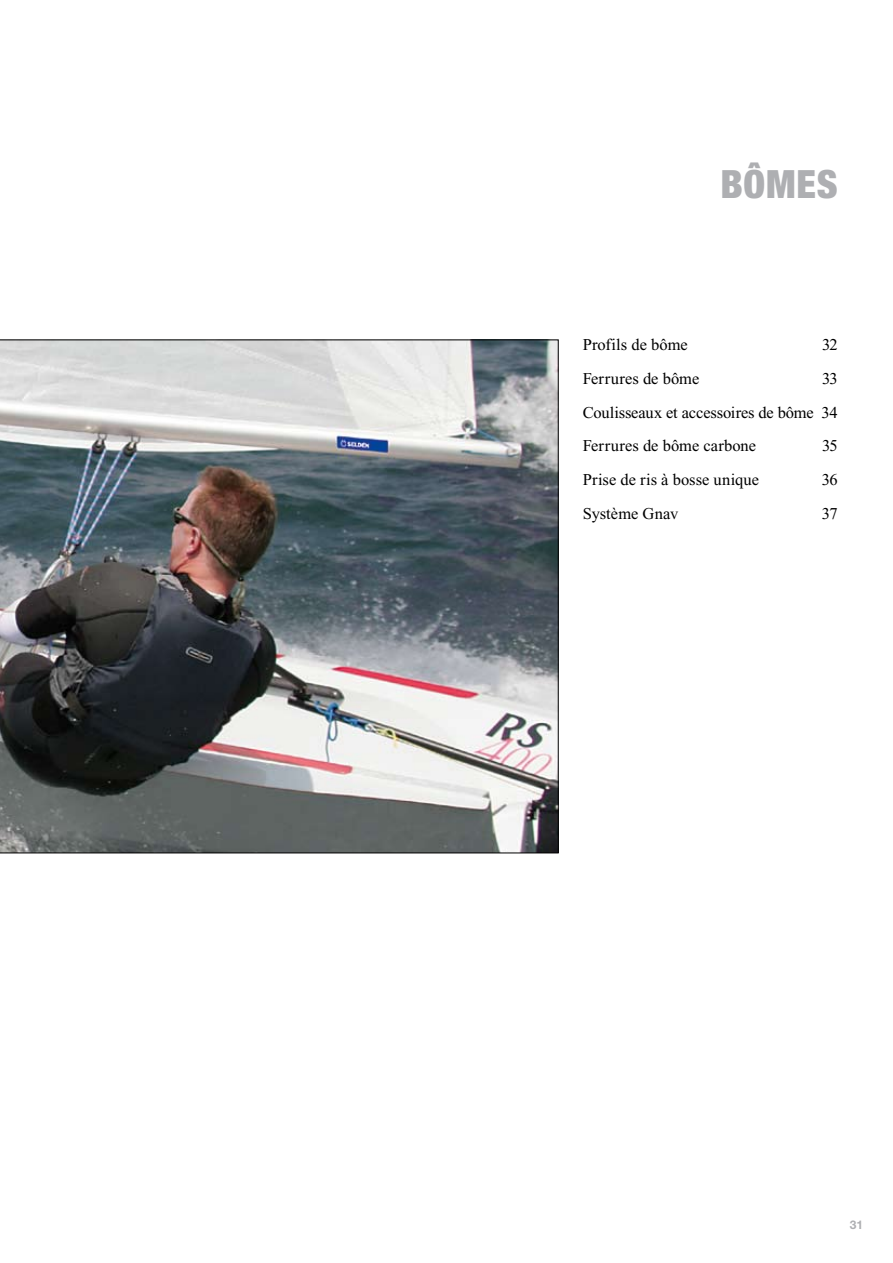
<style>
.page{position:relative;width:893px;height:1263px;background:#fff}
.page>*{position:absolute;margin:0;border:0;box-sizing:border-box;transform-origin:0 0}
.t1{font:900 condensed 39px "Helvetica Neue LT Pro";color:#aeafb2}
.t2{font:16.5px/33.8px "Times New Roman";color:#000;text-align:justify}
.t3{font:700 12px "Helvetica Neue LT Pro";color:#aeafb2}
</style>
<div class="page">
<img style="left:0;top:340px;width:558px;height:513px">
<h1 class="t1" style="left:720px;top:160px;width:97px">BÔMES</h1>
<p class="t2" style="left:583px;top:328px;width:107px">Profils de bôme</p>
<p class="t2" style="left:822px;top:328px;width:17px">32</p>
<p class="t2" style="left:583px;top:361px;width:118px">Ferrures de bôme</p>
<p class="t2" style="left:583px;top:361px;width:257px;text-indent:239px">33<br>Coulisseaux et accessoires de bôme 34<br>Ferrures de bôme carbone</p>
<p class="t2" style="left:822px;top:429px;width:17px">35</p>
<p class="t2" style="left:583px;top:463px;width:178px">Prise de ris à bosse unique</p>
<p class="t2" style="left:822px;top:463px;width:18px">36</p>
<p class="t2" style="left:583px;top:496px;width:97px">Système Gnav</p>
<p class="t2" style="left:822px;top:496px;width:17px">37</p>
<p class="t3" style="left:850px;top:1217px;width:15px">31</p>
</div>
